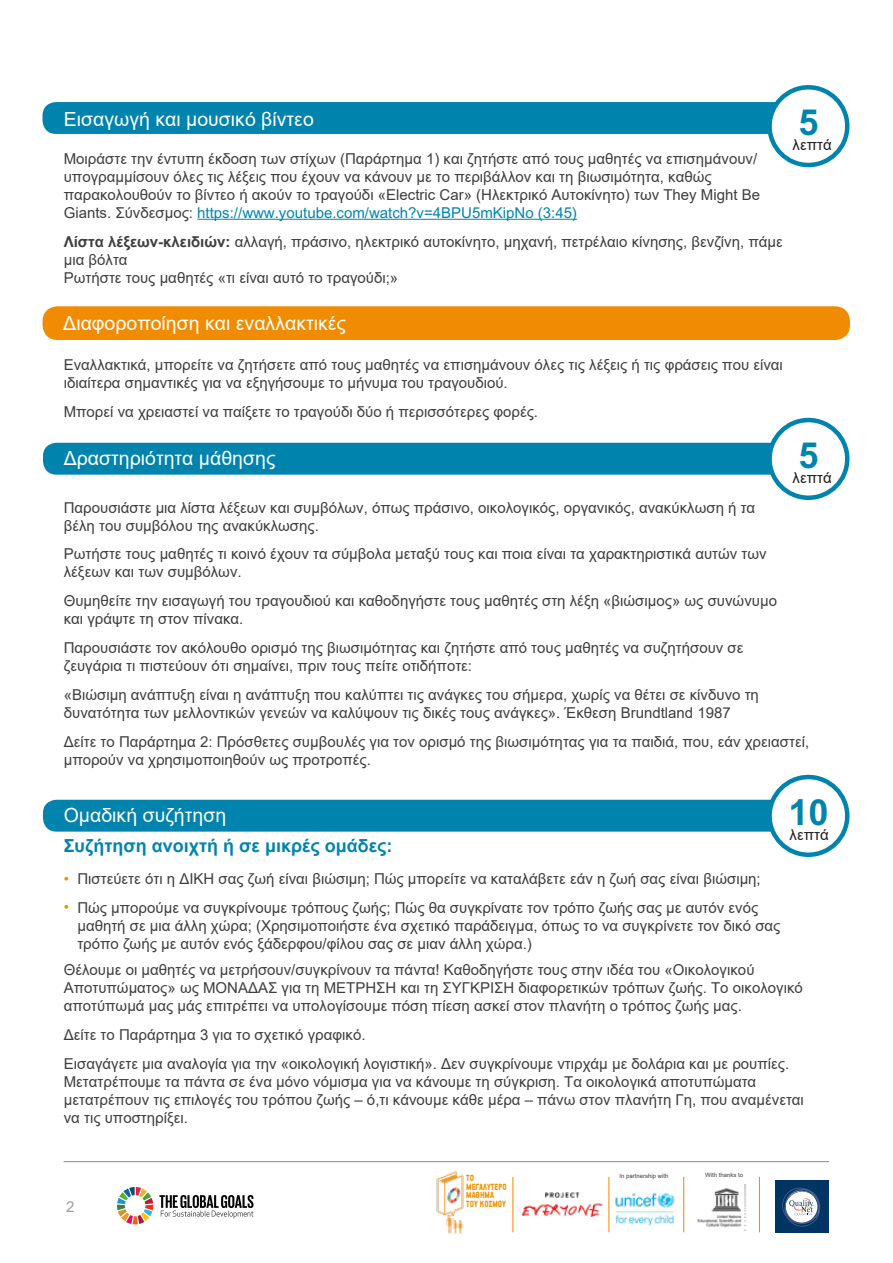
<style>
.page{position:relative;width:893px;height:1263px;background:#fff}
.page>*{position:absolute;margin:0;border:0;box-sizing:border-box;transform-origin:0 0}
.t1{font:700 36px "Arial";color:#0084ad}
.t2{font:19.5px "Arial";color:#fff}
.t3{font:700 18px "Arial";color:#0084ad}
.t4{font:15px/18px "Arial";color:#3e3d40}
.t5{font:15px "Arial";color:#231f20}
.t6{font:15px "Arial";color:#9d9d9b}
.t7{font:15px "Arial";color:#f18c02}
.t8{font:900 10.05px/8.6px "PF Handbook Pro";color:#f19300;scale:.77 1}
.t9{font:6px "Arial";color:#413e3c}
.s1{color:#0084ad}
.s2{font-weight:700}
.s3{color:#f18c02}
</style>
<div class="page">
<hr style="left:64px;top:1161px;width:765px;height:1px;background:#8a8a8d">
<svg style="left:117px;top:1187px;width:36px;height:37px"></svg>
<svg style="left:159px;top:1195px;width:95px;height:23px"></svg>
<div style="left:775px;top:1180px;width:53px;height:52px;background:#003462"></div>
<svg style="left:782px;top:1188px;width:38px;height:38px"></svg>
<hr style="left:513px;top:1177px;width:1px;height:55px;background:#f08600">
<hr style="left:609px;top:1177px;width:1px;height:55px;background:#f08600">
<hr style="left:683px;top:1177px;width:1px;height:55px;background:#f08600">
<hr style="left:759px;top:1177px;width:1px;height:55px;background:#f08600">
<img style="left:697px;top:1184px;width:50px;height:47px">
<img style="left:608px;top:1187px;width:67px;height:44px">
<img style="left:436px;top:1171px;width:28px;height:63px">
<img style="left:521px;top:1192px;width:82px;height:25px">
<div style="left:43px;top:102px;width:761px;height:32px;background:#0084ad;border-radius:14px"></div>
<div style="left:769px;top:87px;width:78px;height:78px;background:#fff;border-radius:50%"></div>
<div style="left:767px;top:85px;width:82px;height:82px;border:4px solid #0084ad;border-radius:50%"></div>
<div style="left:43px;top:443px;width:761px;height:32px;background:#0084ad;border-radius:14px"></div>
<div style="left:769px;top:420px;width:78px;height:78px;background:#fff;border-radius:50%"></div>
<div style="left:767px;top:418px;width:82px;height:82px;border:4px solid #0084ad;border-radius:50%"></div>
<div style="left:43px;top:800px;width:761px;height:32px;background:#0084ad;border-radius:14px"></div>
<div style="left:769px;top:777px;width:78px;height:78px;background:#fff;border-radius:50%"></div>
<div style="left:767px;top:775px;width:82px;height:82px;border:4px solid #0084ad;border-radius:50%"></div>
<div style="left:43px;top:306px;width:807px;height:34px;background:#f18c02;border-radius:15px"></div>
<hr style="left:197px;top:219px;width:380px;height:1px;background:#0084ad">
<h1 class="t1" style="left:798px;top:101px;width:22px">5</h1>
<p class="t5" style="left:793px;top:134px;width:41px">λεπτά</p>
<h2 class="t2" style="left:64px;top:106px;width:252px">Εισαγωγή και μουσικό βίντεο</h2>
<p class="t4" style="left:64px;top:149px;width:698px">Μοιράστε την έντυπη έκδοση των στίχων (Παράρτημα 1) και ζητήστε από τους μαθητές να επισημάνουν/ υπογραμμίσουν όλες τις λέξεις που έχουν να κάνουν με το περιβάλλον και τη βιωσιμότητα, καθώς παρακολουθούν το βίντεο ή ακούν το τραγούδι «Electric Car» (Ηλεκτρικό Αυτοκίνητο) των They Might Be Giants. Σύνδεσμος: <span class="s1">https://www.youtube.com/watch?v=4BPU5mKipNo (3:45)</span></p>
<p class="t4" style="left:64px;top:232px;width:720px"><span class="s2">Λίστα λέξεων-κλειδιών:</span> αλλαγή, πράσινο, ηλεκτρικό αυτοκίνητο, μηχανή, πετρέλαιο κίνησης, βενζίνη, πάμε μια βόλτα<br>Ρωτήστε τους μαθητές «τι είναι αυτό το τραγούδι;»</p>
<h2 class="t2" style="left:63px;top:310px;width:284px">Διαφοροποίηση και εναλλακτικές</h2>
<p class="t4" style="left:64px;top:356px;width:721px">Εναλλακτικά, μπορείτε να ζητήσετε από τους μαθητές να επισημάνουν όλες τις λέξεις ή τις φράσεις που είναι ιδιαίτερα σημαντικές για να εξηγήσουμε το μήνυμα του τραγουδιού.</p>
<p class="t4" style="left:64px;top:402px;width:476px">Μπορεί να χρειαστεί να παίξετε το τραγούδι δύο ή περισσότερες φορές.</p>
<h2 class="t2" style="left:64px;top:445px;width:213px">Δραστηριότητα μάθησης</h2>
<p class="t4" style="left:64px;top:498px;width:693px">Παρουσιάστε μια λίστα λέξεων και συμβόλων, όπως πράσινο, οικολογικός, οργανικός, ανακύκλωση ή τα βέλη του συμβόλου της ανακύκλωσης.</p>
<p class="t4" style="left:64px;top:545px;width:704px">Ρωτήστε τους μαθητές τι κοινό έχουν τα σύμβολα μεταξύ τους και ποια είναι τα χαρακτηριστικά αυτών των λέξεων και των συμβόλων.</p>
<p class="t4" style="left:64px;top:592px;width:715px">Θυμηθείτε την εισαγωγή του τραγουδιού και καθοδηγήστε τους μαθητές στη λέξη «βιώσιμος» ως συνώνυμο και γράψτε τη στον πίνακα.</p>
<p class="t4" style="left:64px;top:639px;width:681px">Παρουσιάστε τον ακόλουθο ορισμό της βιωσιμότητας και ζητήστε από τους μαθητές να συζητήσουν σε ζευγάρια τι πιστεύουν ότι σημαίνει, πριν τους πείτε οτιδήποτε:</p>
<p class="t4" style="left:64px;top:685px;width:697px">«Βιώσιμη ανάπτυξη είναι η ανάπτυξη που καλύπτει τις ανάγκες του σήμερα, χωρίς να θέτει σε κίνδυνο τη δυνατότητα των μελλοντικών γενεών να καλύψουν τις δικές τους ανάγκες». Έκθεση Brundtland 1987</p>
<p class="t4" style="left:64px;top:732px;width:747px">Δείτε το Παράρτημα 2: Πρόσθετες συμβουλές για τον ορισμό της βιωσιμότητας για τα παιδιά, που, εάν χρειαστεί, μπορούν να χρησιμοποιηθούν ως προτροπές.</p>
<h1 class="t1" style="left:798px;top:434px;width:22px">5</h1>
<p class="t5" style="left:793px;top:467px;width:41px">λεπτά</p>
<p class="t4" style="left:741px;top:498px;width:6px">.</p>
<h2 class="t2" style="left:64px;top:801px;width:164px">Ομαδική συζήτηση</h2>
<p class="t3" style="left:64px;top:833px;width:330px">Συζήτηση ανοιχτή ή σε μικρές ομάδες:</p>
<p class="t4" style="left:64px;top:865px;width:698px;line-height:28.8px;text-align:right"><span class="s3">•</span> Πιστεύετε ότι η ΔΙΚΗ σας ζωή είναι βιώσιμη; Πώς μπορείτε να καταλάβετε εάν η ζωή σας είναι βιώσιμη;<br>Πώς μπορούμε να συγκρίνουμε τρόπους ζωής; Πώς θα συγκρίνατε τον τρόπο ζωής σας με αυτόν ενός</p>
<p class="t4" style="left:77px;top:917px;width:705px">μαθητή σε μια άλλη χώρα; (Χρησιμοποιήστε ένα σχετικό παράδειγμα, όπως το να συγκρίνετε τον δικό σας τρόπο ζωής με αυτόν ενός ξάδερφου/φίλου σας σε μιαν άλλη χώρα.)</p>
<p class="t7" style="left:64px;top:899px;width:7px">•</p>
<h1 class="t1" style="left:788px;top:791px;width:42px">10</h1>
<p class="t5" style="left:790px;top:824px;width:41px">λεπτά</p>
<p class="t4" style="left:64px;top:961px;width:741px">Θέλουμε οι μαθητές να μετρήσουν/συγκρίνουν τα πάντα! Καθοδηγήστε τους στην ιδέα του «Οικολογικού<br>Αποτυπώματος» ως ΜΟΝΑΔΑΣ για τη ΜΕΤΡΗΣΗ και τη ΣΥΓΚΡΙΣΗ διαφορετικών τρόπων ζωής. Το οικολογικό αποτύπωμά μας μάς επιτρέπει να υπολογίσουμε πόση πίεση ασκεί στον πλανήτη ο τρόπος ζωής μας.</p>
<p class="t4" style="left:64px;top:1020px;width:727px;line-height:28.8px">Δείτε το Παράρτημα 3 για το σχετικό γραφικό.<br>Εισαγάγετε μια αναλογία για την «οικολογική λογιστική». Δεν συγκρίνουμε ντιρχάμ με δολάρια και με ρουπίες.</p>
<p class="t4" style="left:64px;top:1073px;width:742px">Μετατρέπουμε τα πάντα σε ένα μόνο νόμισμα για να κάνουμε τη σύγκριση. Τα οικολογικά αποτυπώματα μετατρέπουν τις επιλογές του τρόπου ζωής – ό,τι κάνουμε κάθε μέρα – πάνω στον πλανήτη Γη, που αναμένεται να τις υποστηρίξει.</p>
<p class="t6" style="left:66px;top:1196px;width:10px">2</p>
<p class="t8" style="left:466px;top:1174px;width:54px">ΤΟ<br>ΜΕΓΑΛΥΤΕΡΟ<br>ΜΑΘΗΜΑ<br>ΤΟΥ ΚΟΣΜΟΥ</p>
<p class="t9" style="left:619px;top:1171px;width:51px">In partnership with</p>
<p class="t9" style="left:705px;top:1171px;width:40px">With thanks to</p>
</div>
